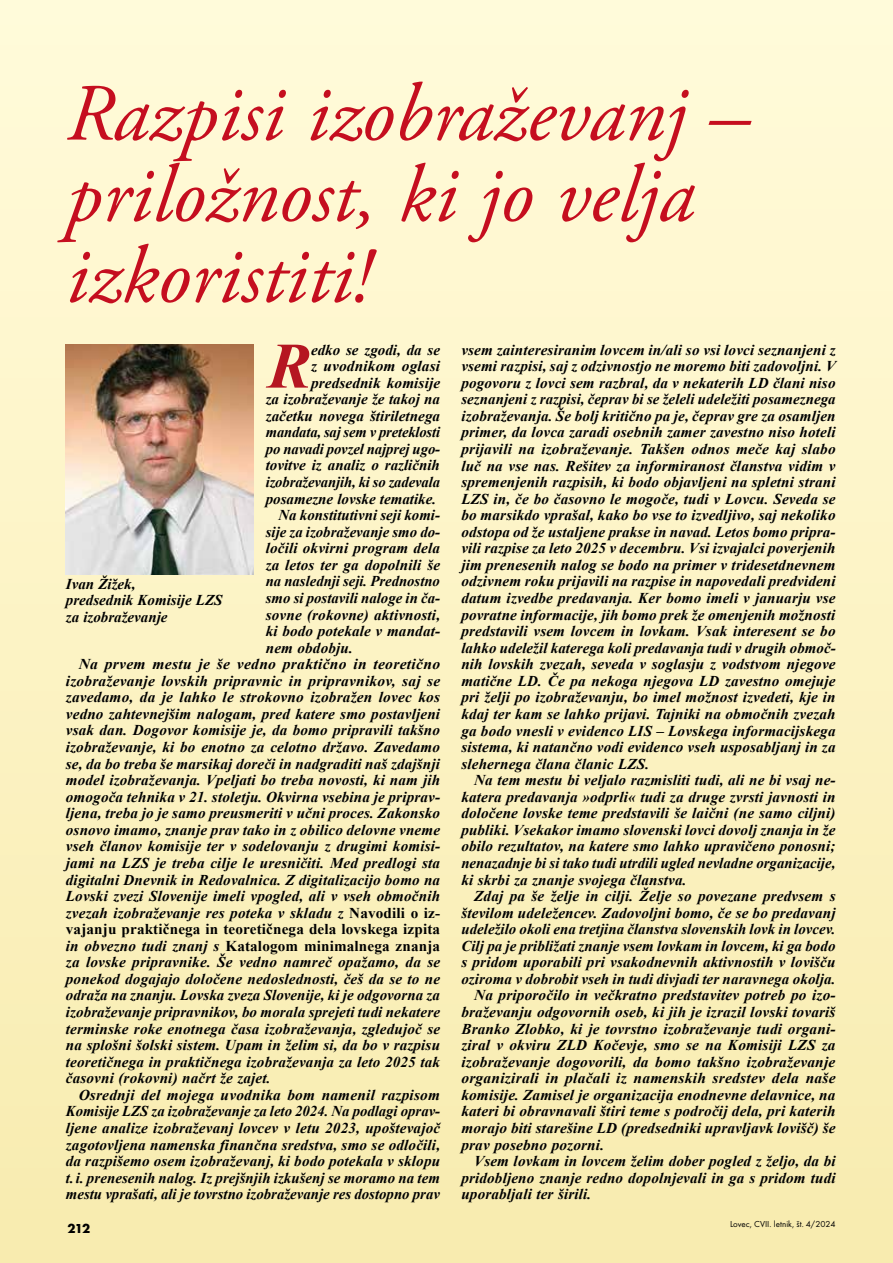
<style>
.page{position:relative;width:893px;height:1263px;background:#fff}
.page>*{position:absolute;margin:0;border:0;box-sizing:border-box;transform-origin:0 0}
.t1{font:italic 81px/81px "Adobe Garamond Pro";color:#c50e1f}
.t2{font:italic 700 64.8px "Times New Roman";color:#b51621}
.t3{font:italic 700 15px/16.5px "Times New Roman";letter-spacing:.01em;color:#000;text-align:justify}
.t4{font:700 15px "Times New Roman";letter-spacing:.01em;color:#000}
.t5{font:italic 700 15px "Times New Roman";letter-spacing:-.01em;color:#000}
.t6{font:italic 700 15px "Times New Roman";letter-spacing:.01em;color:#000;scale:1.04 1}
.t7{font:700 13.5px "Futura TEE";color:#000}
.t8{font:9px "Futura TEE";color:#000}
.s1{font-style:normal}
.s2{font-style:italic}
</style>
<div class="page">
<div style="left:0;top:0;width:893px;height:1263px;background:linear-gradient(to bottom,#fffbda,#f8ebaf)"></div>
<img style="left:66px;top:344px;width:187px;height:230px">
<h1 class="t1" style="left:66px;top:76px;width:685px">Razpisi izobraževanj – priložnost, ki jo velja izkoristiti!</h1>
<h2 class="t2" style="left:268px;top:321px;width:45px">R</h2>
<p class="t3" style="left:311px;top:341px;width:131px">edko se zgodi, da se</p>
<p class="t3" style="left:311px;top:357px;width:131px">z uvodnikom oglasi</p>
<p class="t3" style="left:311px;top:374px;width:131px">predsednik komisije</p>
<p class="t3" style="left:266px;top:390px;width:176px">za izobraževanje že takoj na</p>
<p class="t3" style="left:266px;top:407px;width:176px">začetku novega štiriletnega</p>
<p class="t5" style="left:266px;top:422px;width:176px">mandata, saj sem v preteklosti</p>
<p class="t3" style="left:266px;top:440px;width:176px">po navadi povzel najprej ugo-</p>
<p class="t3" style="left:266px;top:457px;width:176px">tovitve iz analiz o različnih</p>
<p class="t5" style="left:266px;top:471px;width:176px">izobraževanjih, ki so zadevala</p>
<p class="t3" style="left:266px;top:490px;width:172px">posamezne lovske tematike.</p>
<p class="t3" style="left:279px;top:506px;width:163px">Na konstitutivni seji komi-</p>
<p class="t3" style="left:266px;top:523px;width:176px">sije za izobraževanje smo do-</p>
<p class="t3" style="left:266px;top:539px;width:176px">ločili okvirni program dela</p>
<p class="t3" style="left:266px;top:556px;width:176px">za letos ter ga dopolnili še</p>
<p class="t3" style="left:266px;top:573px;width:176px">na naslednji seji. Prednostno</p>
<p class="t3" style="left:266px;top:589px;width:176px">smo si postavili naloge in ča-</p>
<p class="t3" style="left:266px;top:606px;width:176px">sovne (rokovne) aktivnosti,</p>
<p class="t3" style="left:266px;top:622px;width:176px">ki bodo potekale v mandat-</p>
<p class="t3" style="left:266px;top:639px;width:89px">nem obdobju.</p>
<p class="t6" style="left:79px;top:654px;width:349px">Na prvem mestu je še vedno praktično in teoretično</p>
<p class="t3" style="left:66px;top:672px;width:376px">izobraževanje lovskih pripravnic in pripravnikov, saj se</p>
<p class="t3" style="left:66px;top:689px;width:376px">zavedamo, da je lahko le strokovno izobražen lovec kos</p>
<p class="t3" style="left:66px;top:705px;width:376px">vedno zahtevnejšim nalogam, pred katere smo postavljeni</p>
<p class="t3" style="left:66px;top:722px;width:376px">vsak dan. Dogovor komisije je, da bomo pripravili takšno</p>
<p class="t3" style="left:66px;top:738px;width:376px">izobraževanje, ki bo enotno za celotno državo. Zavedamo</p>
<p class="t3" style="left:66px;top:755px;width:376px">se, da bo treba še marsikaj doreči in nadgraditi naš zdajšnji</p>
<p class="t3" style="left:66px;top:771px;width:376px">model izobraževanja. Vpeljati bo treba novosti, ki nam jih</p>
<p class="t3" style="left:66px;top:788px;width:376px">omogoča tehnika v 21. stoletju. Okvirna vsebina je priprav-</p>
<p class="t3" style="left:66px;top:804px;width:376px">ljena, treba jo je samo preusmeriti v učni proces. Zakonsko</p>
<p class="t3" style="left:66px;top:821px;width:376px">osnovo imamo, znanje prav tako in z obilico delovne vneme</p>
<p class="t3" style="left:66px;top:838px;width:376px">vseh članov komisije ter v sodelovanju z drugimi komisi-</p>
<p class="t3" style="left:66px;top:854px;width:376px">jami na LZS je treba cilje le uresničiti. Med predlogi sta</p>
<p class="t3" style="left:66px;top:871px;width:376px">digitalni Dnevnik in Redovalnica. Z digitalizacijo bomo na</p>
<p class="t3" style="left:66px;top:887px;width:376px">Lovski zvezi Slovenije imeli vpogled, ali v vseh območnih</p>
<p class="t3" style="left:66px;top:904px;width:376px">zvezah izobraževanje res poteka v skladu z <span class="s1">Navodili o iz-</span></p>
<p class="t4" style="left:66px;top:918px;width:376px">vajanju praktičnega in teoretičnega dela lovskega izpita</p>
<p class="t4" style="left:66px;top:935px;width:376px"><span class="s2">in obvezno tudi znanj s</span> Katalogom minimalnega znanja</p>
<p class="t3" style="left:66px;top:954px;width:376px">za lovske pripravnike. Še vedno namreč opažamo, da se</p>
<p class="t3" style="left:66px;top:970px;width:376px">ponekod dogajajo določene nedoslednosti, češ da se to ne</p>
<p class="t3" style="left:66px;top:987px;width:375px">odraža na znanju. Lovska zveza Slovenije, ki je odgovorna za</p>
<p class="t3" style="left:66px;top:1003px;width:376px">izobraževanje pripravnikov, bo morala sprejeti tudi nekatere</p>
<p class="t3" style="left:66px;top:1020px;width:376px">terminske roke enotnega časa izobraževanja, zgledujoč se</p>
<p class="t3" style="left:66px;top:1036px;width:376px">na splošni šolski sistem. Upam in želim si, da bo v razpisu</p>
<p class="t3" style="left:66px;top:1053px;width:376px">teoretičnega in praktičnega izobraževanja za leto 2025 tak</p>
<p class="t3" style="left:66px;top:1069px;width:206px">časovni (rokovni) načrt že zajet.</p>
<p class="t3" style="left:79px;top:1086px;width:363px">Osrednji del mojega uvodnika bom namenil razpisom</p>
<p class="t3" style="left:66px;top:1103px;width:376px">Komisije LZS za izobraževanje za leto 2024. Na podlagi oprav-</p>
<p class="t3" style="left:66px;top:1119px;width:376px">ljene analize izobraževanj lovcev v letu 2023, upoštevajoč</p>
<p class="t3" style="left:66px;top:1136px;width:376px">zagotovljena namenska finančna sredstva, smo se odločili,</p>
<p class="t3" style="left:66px;top:1152px;width:376px">da razpišemo osem izobraževanj, ki bodo potekala v sklopu</p>
<p class="t3" style="left:66px;top:1169px;width:376px">t.i. prenesenih nalog. Iz prejšnjih izkušenj se moramo na tem</p>
<p class="t3" style="left:66px;top:1185px;width:376px">mestu vprašati, ali je tovrstno izobraževanje res dostopno prav</p>
<p class="t3" style="left:66px;top:575px;width:158px;text-align:left">Ivan Žižek,<br>predsednik Komisije LZS za izobraževanje</p>
<p class="t3" style="left:461px;top:341px;width:376px">vsem zainteresiranim lovcem in/ali so vsi lovci seznanjeni z vsemi razpisi, saj z odzivnostjo ne moremo biti zadovoljni. V pogovoru z lovci sem razbral, da v nekaterih LD člani niso seznanjeni z razpisi, čeprav bi se želeli udeležiti posameznega izobraževanja. Še bolj kritično pa je, čeprav gre za osamljen primer, da lovca zaradi osebnih zamer zavestno niso hoteli prijavili na izobraževanje. Takšen odnos meče kaj slabo luč na vse nas. Rešitev za informiranost članstva vidim v spremenjenih razpisih, ki bodo objavljeni na spletni strani LZS in, če bo časovno le mogoče, tudi v Lovcu. Seveda se bo marsikdo vprašal, kako bo vse to izvedljivo, saj nekoliko odstopa od že ustaljene prakse in navad. Letos bomo pripra&shy;vili razpise za leto 2025 v decembru. Vsi izvajalci poverjenih jim prenesenih nalog se bodo na primer v tridesetdnevnem odzivnem roku prijavili na razpise in napovedali predvideni datum izvedbe predavanja. Ker bomo imeli v januarju vse povratne informacije, jih bomo prek že omenjenih možnosti predstavili vsem lovcem in lovkam. Vsak interesent se bo lahko udeležil katerega koli predavanja tudi v drugih območ&shy;nih lovskih zvezah, seveda v soglasju z vodstvom njegove matične LD. Če pa nekoga njegova LD zavestno omejuje pri želji po izobraževanju, bo imel možnost izvedeti, kje in kdaj ter kam se lahko prijavi. Tajniki na območnih zvezah ga bodo vnesli v evidenco LIS – Lovskega informacijskega sistema, ki natančno vodi evidenco vseh usposabljanj in za slehernega člana članic LZS.</p>
<p class="t3" style="left:461px;top:771px;width:376px;text-indent:13px">Na tem mestu bi veljalo razmisliti tudi, ali ne bi vsaj ne&shy;katera predavanja »odprli« tudi za druge zvrsti javnosti in določene lovske teme predstavili še laični (ne samo ciljni) publiki. Vsekakor imamo slovenski lovci dovolj znanja in že obilo rezultatov, na katere smo lahko upravičeno ponosni; nenazadnje bi si tako tudi utrdili ugled nevladne organizacije, ki skrbi za znanje svojega članstva.</p>
<p class="t3" style="left:474px;top:887px;width:363px">Zdaj pa še želje in cilji. Želje so povezane predvsem s</p>
<p class="t3" style="left:461px;top:904px;width:376px">številom udeležencev. Zadovoljni bomo, če se bo predavanj</p>
<p class="t3" style="left:461px;top:920px;width:376px">udeležilo okoli ena tretjina članstva slovenskih lovk in lovcev.</p>
<p class="t3" style="left:461px;top:937px;width:376px">Cilj pa je približati znanje vsem lovkam in lovcem, ki ga bodo</p>
<p class="t3" style="left:461px;top:954px;width:376px">s pridom uporabili pri vsakodnevnih aktivnostih v lovišču</p>
<p class="t3" style="left:461px;top:970px;width:376px">oziroma v dobrobit vseh in tudi divjadi ter naravnega okolja.</p>
<p class="t3" style="left:474px;top:987px;width:363px">Na priporočilo in večkratno predstavitev potreb po izo-</p>
<p class="t3" style="left:461px;top:1003px;width:376px">braževanju odgovornih oseb, ki jih je izrazil lovski tovariš</p>
<p class="t3" style="left:461px;top:1020px;width:376px">Branko Zlobko, ki je tovrstno izobraževanje tudi organi-</p>
<p class="t3" style="left:461px;top:1036px;width:376px">ziral v okviru ZLD Kočevje, smo se na Komisiji LZS za</p>
<p class="t3" style="left:461px;top:1053px;width:375px">izobraževanje dogovorili, da bomo takšno izobraževanje</p>
<p class="t3" style="left:461px;top:1069px;width:376px">organizirali in plačali iz namenskih sredstev dela naše</p>
<p class="t3" style="left:461px;top:1086px;width:376px">komisije. Zamisel je organizacija enodnevne delavnice, na</p>
<p class="t3" style="left:461px;top:1103px;width:376px">kateri bi obravnavali štiri teme s področij dela, pri katerih</p>
<p class="t3" style="left:461px;top:1119px;width:376px">morajo biti starešine LD (predsedniki upravljavk lovišč) še</p>
<p class="t3" style="left:461px;top:1136px;width:144px">prav posebno pozorni.</p>
<p class="t3" style="left:474px;top:1152px;width:363px">Vsem lovkam in lovcem želim dober pogled z željo, da bi</p>
<p class="t3" style="left:461px;top:1169px;width:376px">pridobljeno znanje redno dopolnjevali in ga s pridom tudi</p>
<p class="t3" style="left:461px;top:1185px;width:131px">uporabljali ter širili.</p>
<p class="t7" style="left:67px;top:1220px;width:24px">212</p>
<p class="t8" style="left:730px;top:1219px;width:107px">Lovec, CVII. letnik, št. 4/2024</p>
</div>
